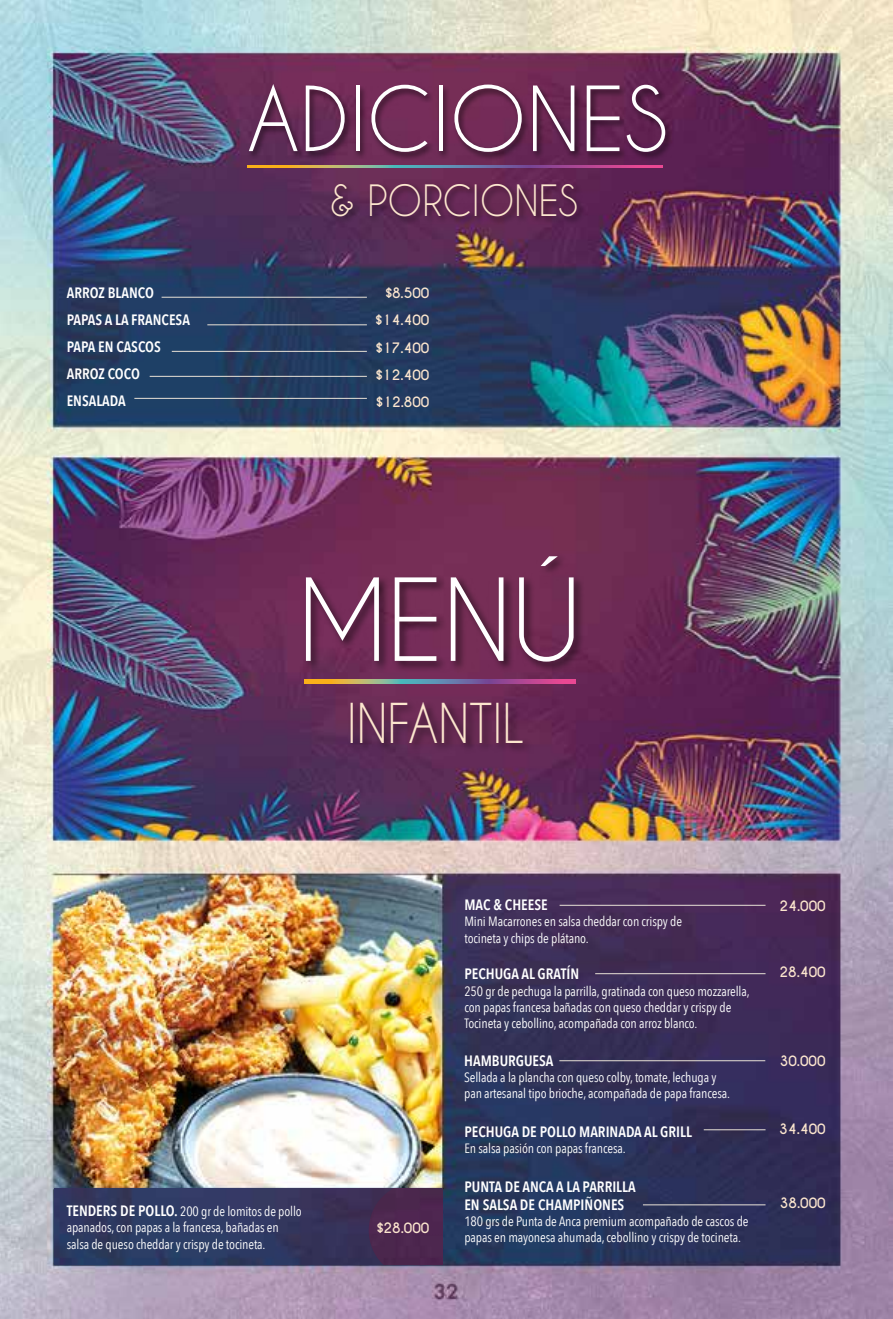
<style>
.page{position:relative;width:893px;height:1319px;background:#fff}
.page>*{position:absolute;margin:0;border:0;box-sizing:border-box;transform-origin:0 0}
.t1{font:106.8px "Caviar Dreams";color:#fff}
.t2{font:83.85px "Caviar Dreams";color:#fff}
.t3{font:51.45px "Caviar Dreams";color:#fce6ce;scale:.93 1}
.t4{font:40.5px "Caviar Dreams";color:#fce6ce;scale:.93 1}
.t5{font:600 15px/27px "Avenir Next Condensed";color:#fff}
.t6{font:13.5px/16.2px "Avenir Next Condensed";letter-spacing:-.01em;color:#fff}
.t7{font:700 13.5px/27px "Caviar Dreams";color:#fce6ce;text-align:justify}
.s1{font-weight:600;font-size:15px}
</style>
<div class="page">
<img style="left:0;top:0;width:892px;height:1318px">
<img style="left:54px;top:1188px;width:315px;height:76px">
<svg style="left:369px;top:1188px;width:73px;height:76px;background:#4a274e"></svg>
<hr style="left:595px;top:973px;width:170px;height:1px;background:#e8e1d6">
<hr style="left:560px;top:904px;width:205px;height:1px;background:#e8e1d6">
<hr style="left:704px;top:1129px;width:61px;height:1px;background:#e8e1d6">
<hr style="left:643px;top:1204px;width:122px;height:1px;background:#e8e1d6">
<div style="left:303px;top:553px;width:282px;height:119px;background:#000;opacity:.58"></div>
<div style="left:347px;top:699px;width:187px;height:54px;background:#000;opacity:.58"></div>
<svg style="left:305px;top:679px;width:270px;height:4px"></svg>
<div style="left:247px;top:82px;width:427px;height:79px;background:#000;opacity:.58"></div>
<div style="left:329px;top:181px;width:256px;height:43px;background:#000;opacity:.58"></div>
<svg style="left:247px;top:165px;width:416px;height:3px"></svg>
<hr style="left:162px;top:297px;width:205px;height:1px;background:#e8e1d6">
<hr style="left:207px;top:324px;width:160px;height:1px;background:#e8e1d6">
<hr style="left:172px;top:351px;width:195px;height:1px;background:#e8e1d6">
<hr style="left:150px;top:376px;width:217px;height:1px;background:#e8e1d6">
<hr style="left:134px;top:398px;width:233px;height:1px;background:#e8e1d6">
<hr style="left:559px;top:1060px;width:206px;height:1px;background:#e8e1d6">
<h2 class="t2" style="left:247px;top:69px;width:422px">ADICIONES</h2>
<h3 class="t4" style="left:330px;top:176px;width:267px">&amp; PORCIONES</h3>
<p class="t5" style="left:67px;top:278px;width:125px">ARROZ BLANCO<br>PAPAS A LA FRANCESA<br>PAPA EN CASCOS<br>ARROZ COCO<br>ENSALADA</p>
<p class="t7" style="left:376px;top:280px;width:55px;text-indent:10px">$8.500 $14.400 $17.400 $12.400 $12.800</p>
<h1 class="t1" style="left:298px;top:556px;width:285px">MENÚ</h1>
<h3 class="t3" style="left:347px;top:692px;width:193px">INFANTIL</h3>
<p class="t6" style="left:67px;top:1202px;width:237px"><span class="s1">TENDERS DE POLLO.</span> 200 gr de lomitos de pollo apanados, con papas a la francesa, bañadas en salsa de queso cheddar y crispy de tocineta.</p>
<p class="t7" style="left:377px;top:1214px;width:54px">$28.000</p>
<p class="t5" style="left:464px;top:890px;width:85px">MAC &amp; CHEESE</p>
<p class="t6" style="left:464px;top:912px;width:219px">Mini Macarrones en salsa cheddar con crispy de tocineta y chips de plátano.</p>
<p class="t5" style="left:464px;top:960px;width:116px">PECHUGA AL GRATÍN</p>
<p class="t6" style="left:464px;top:981px;width:287px">250 gr de pechuga la parrilla, gratinada con queso mozzarella, con papas francesa bañadas con queso cheddar y crispy de<br>Tocineta y cebollino, acompañada con arroz blanco.</p>
<p class="t5" style="left:464px;top:1046px;width:91px">HAMBURGUESA</p>
<p class="t6" style="left:464px;top:1068px;width:267px">Sellada a la plancha con queso colby, tomate, lechuga y pan artesanal tipo brioche, acompañada de papa francesa.</p>
<p class="t5" style="left:464px;top:1117px;width:229px">PECHUGA DE POLLO MARINADA AL GRILL</p>
<p class="t6" style="left:464px;top:1139px;width:163px">En salsa pasión con papas francesa.</p>
<p class="t5" style="left:464px;top:1176px;width:173px;line-height:18px">PUNTA DE ANCA A LA PARRILLA<br>EN SALSA DE CHAMPIÑONES</p>
<p class="t6" style="left:464px;top:1212px;width:286px">180 grs de Punta de Anca premium acompañado de cascos de papas en mayonesa ahumada, cebollino y crispy de tocineta.</p>
<p class="t7" style="left:779px;top:892px;width:48px">24.000</p>
<p class="t7" style="left:779px;top:958px;width:48px">28.400</p>
<p class="t7" style="left:780px;top:1047px;width:47px">30.000</p>
<p class="t7" style="left:779px;top:1115px;width:48px">34.400</p>
<p class="t7" style="left:780px;top:1189px;width:47px">38.000</p>
</div>
